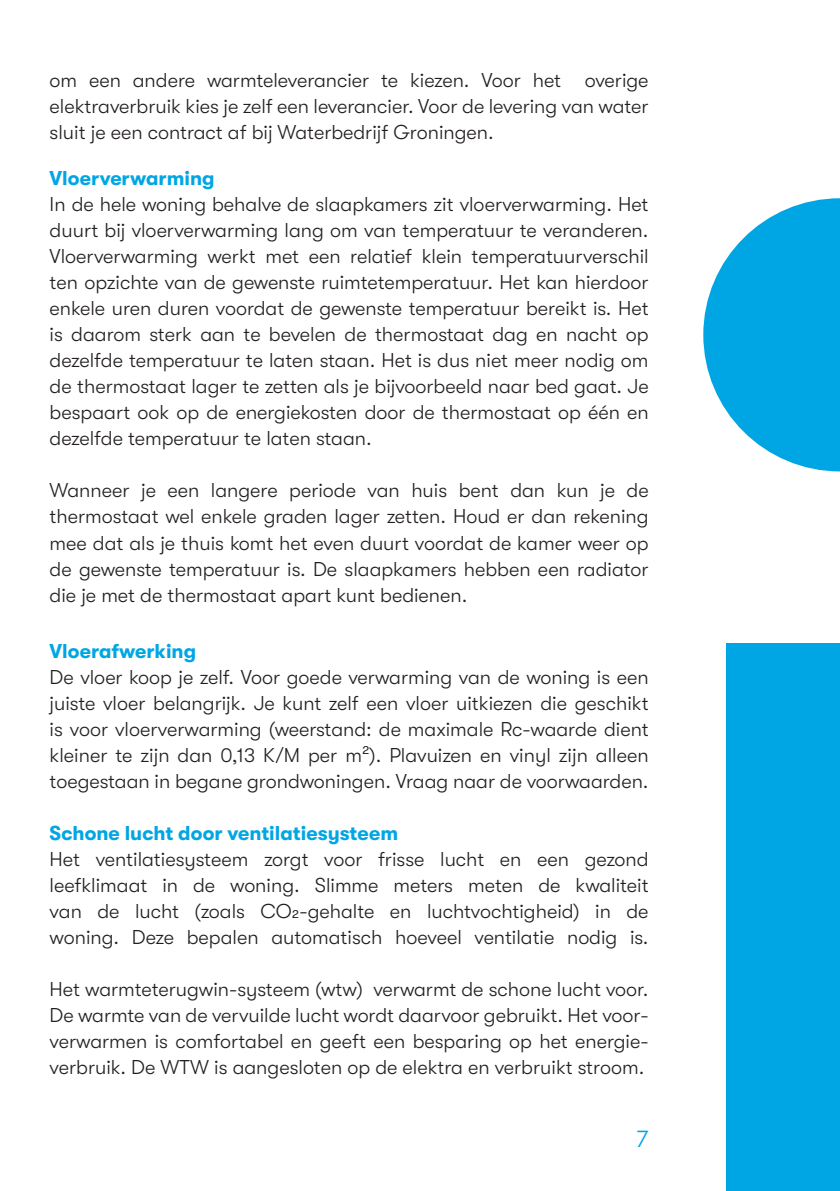
<style>
.page{position:relative;width:840px;height:1191px;background:#fff}
.page>*{position:absolute;margin:0;border:0;box-sizing:border-box;transform-origin:0 0}
.t1{font:300 24px "GT Walsheim";color:#00a6e4}
.t2{font:300 20px/26px "GT Walsheim";color:#231f20;text-align:justify}
.t3{font:700 20px "GT Walsheim";color:#00a6e4}
</style>
<div class="page">
<div style="left:725px;top:644px;width:114px;height:547px;background:#00a6e4"></div>
<svg style="left:703px;top:198px;width:136px;height:273px"></svg>
<p class="t2" style="left:50px;top:68px;width:600px">om een andere warmteleverancier te kiezen. Voor het overige elektraverbruik kies je zelf een leverancier. Voor de levering van water sluit je een contract af bij Waterbedrijf Groningen.</p>
<p class="t3" style="left:50px;top:167px;width:166px">Vloerverwarming</p>
<p class="t2" style="left:50px;top:192px;width:600px">In de hele woning behalve de slaapkamers zit vloerverwarming. Het duurt bij vloerverwarming lang om van temperatuur te veranderen.<br>Vloerverwarming werkt met een relatief klein temperatuurverschil ten opzichte van de gewenste ruimtetemperatuur. Het kan hierdoor enkele uren duren voordat de gewenste temperatuur bereikt is. Het is daarom sterk aan te bevelen de thermostaat dag en nacht op dezelfde temperatuur te laten staan. Het is dus niet meer nodig om de thermostaat lager te zetten als je bijvoorbeeld naar bed gaat. Je bespaart ook op de energiekosten door de thermostaat op één en dezelfde temperatuur te laten staan.</p>
<p class="t2" style="left:50px;top:478px;width:600px">Wanneer je een langere periode van huis bent dan kun je de thermostaat wel enkele graden lager zetten. Houd er dan rekening mee dat als je thuis komt het even duurt voordat de kamer weer op de gewenste temperatuur is. De slaapkamers hebben een radiator die je met de thermostaat apart kunt bedienen.</p>
<p class="t3" style="left:50px;top:639px;width:148px">Vloerafwerking</p>
<p class="t2" style="left:50px;top:664px;width:600px">De vloer koop je zelf. Voor goede verwarming van de woning is een juiste vloer belangrijk. Je kunt zelf een vloer uitkiezen die geschikt is voor vloerverwarming (weerstand: de maximale Rc-waarde dient kleiner te zijn dan 0,13 K/M per m²). Plavuizen en vinyl zijn alleen toegestaan in begane grondwoningen. Vraag naar de voorwaarden.</p>
<p class="t3" style="left:50px;top:821px;width:350px">Schone lucht door ventilatiesysteem</p>
<p class="t2" style="left:50px;top:846px;width:600px">Het ventilatiesysteem zorgt voor frisse lucht en een gezond leefklimaat in de woning. Slimme meters meten de kwaliteit van de lucht (zoals CO2-gehalte en luchtvochtigheid) in de woning. Deze bepalen automatisch hoeveel ventilatie nodig is.</p>
<p class="t2" style="left:50px;top:976px;width:600px">Het warmteterugwin-systeem (wtw) verwarmt de schone lucht voor.<br>De warmte van de vervuilde lucht wordt daarvoor gebruikt. Het voor&shy;verwarmen is comfortabel en geeft een besparing op het energie&shy;verbruik. De WTW is aangesloten op de elektra en verbruikt stroom.</p>
<p class="t1" style="left:636px;top:1125px;width:13px">7</p>
</div>
